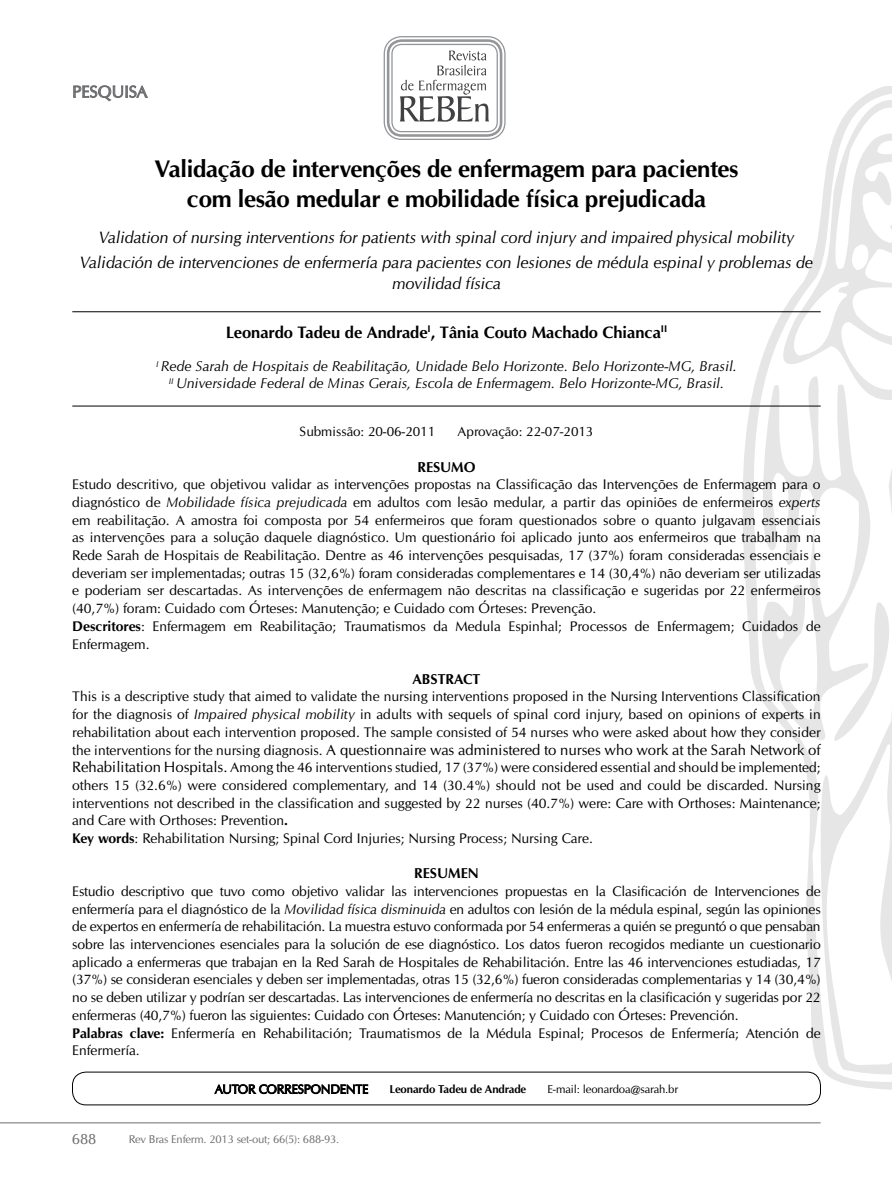
<style>
.page{position:relative;width:893px;height:1191px;background:#fff}
.page>*{position:absolute;margin:0;border:0;box-sizing:border-box;transform-origin:0 0}
.t1{font:700 24px/30px "URW Classico";letter-spacing:-.01em;color:#000;text-align:center}
.t2{font:italic 16.5px/25.2px "URW Classico";letter-spacing:-.01em;color:#000;text-align:center}
.t3{font:700 16.5px "URW Classico";color:#000}
.t4{font:16.5px "URW Classico";color:#6d6e71}
.t5{font:15px "URW Classico";color:#000}
.t6{font:15px "URW Classico";color:#6d6e71}
.t7{font:italic 14.25px/17.1px "URW Classico";color:#000;text-align:center}
.t8{font:700 14.25px "URW Classico";color:#000}
.t9{font:13.95px/17.7px "URW Classico";color:#000}
.t10{font:13.5px "URW Classico";color:#000}
.t11{font:12.45px "URW Classico";letter-spacing:-.01em;color:#000}
.t12{font:11.4px "URW Classico";letter-spacing:-.01em;color:#000}
.t13{font:700 11.4px "URW Classico";letter-spacing:-.01em;color:#000}
.t14{font:11.25px "URW Classico";letter-spacing:-.015em;color:#6d6e71}
.s1{font-style:italic}
.s2{font-weight:700}
.s3{font-size:13.95px}
.s4{font-size:15px}
</style>
<div class="page">
<svg style="left:719px;top:86px;width:173px;height:1003px"></svg>
<div style="left:384px;top:36px;width:122px;height:104px;border:1px solid #939598;border-radius:17px"></div>
<div style="left:387px;top:39px;width:115px;height:98px;border:3px solid #939598;border-radius:14px"></div>
<div style="left:391px;top:44px;width:107px;height:88px;border:1px solid #939598;border-radius:10px"></div>
<svg style="left:400px;top:51px;width:89px;height:71px"></svg>
<hr style="left:0;top:1122px;width:821px;height:1px;background:#6d6e71">
<div style="left:72px;top:1072px;width:749px;height:33px;border:1px solid #000;border-radius:14px"></div>
<hr style="left:72px;top:311px;width:749px;height:1px;background:#000">
<hr style="left:72px;top:406px;width:749px;height:1px;background:#000">
<svg style="left:73px;top:86px;width:75px;height:15px"></svg>
<svg style="left:215px;top:1084px;width:153px;height:9px"></svg>
<p class="t4" style="left:72px;top:82px;width:11px">pesquisa</p>
<h1 class="t1" style="left:154px;top:154px;width:586px">Validação de intervenções de enfermagem para pacientes com lesão medular e mobilidade física prejudicada</h1>
<p class="t2" style="left:80px;top:225px;width:735px">Validation of nursing interventions for patients with spinal cord injury and impaired physical mobility<br>Validación de intervenciones de enfermería para pacientes con lesiones de médula espinal y problemas de</p>
<p class="t2" style="left:392px;top:271px;width:110px">movilidad física</p>
<p class="t3" style="left:226px;top:322px;width:443px">Leonardo Tadeu de Andrade<sup>I</sup>, Tânia Couto Machado Chianca<sup>II</sup></p>
<p class="t7" style="left:156px;top:358px;width:582px"><sup>I</sup> Rede Sarah de Hospitais de Reabilitação, Unidade Belo Horizonte. Belo Horizonte-MG, Brasil.<br><sup>II</sup> Universidade Federal de Minas Gerais, Escola de Enfermagem. Belo Horizonte-MG, Brasil.</p>
<p class="t10" style="left:300px;top:424px;width:137px">Submissão: 20-06-2011</p>
<p class="t10" style="left:458px;top:424px;width:137px">Aprovação: 22-07-2013</p>
<p class="t8" style="left:417px;top:458px;width:60px">RESUMO</p>
<p class="t9" style="left:72px;top:476px;width:750px">Estudo descritivo, que objetivou validar as intervenções propostas na Classificação das Intervenções de Enfermagem para o diagnóstico de <span class="s1">Mobilidade física prejudicada</span> em adultos com lesão medular, a partir das opiniões de enfermeiros <span class="s1">experts </span>em reabilitação. A amostra foi composta por 54 enfermeiros que foram questionados sobre o quanto julgavam essenciais as intervenções para a solução daquele diagnóstico. Um questionário foi aplicado junto aos enfermeiros que trabalham na Rede Sarah de Hospitais de Reabilitação. Dentre as 46 intervenções pesquisadas, 17 (37%) foram consideradas essenciais e deveriam ser implementadas; outras 15 (32,6%) foram consideradas complementares e 14 (30,4%) não deveriam ser utilizadas e poderiam ser descartadas. As intervenções de enfermagem não descritas na classificação e sugeridas por 22 enfermeiros (40,7%) foram: Cuidado com Órteses: Manutenção; e Cuidado com Órteses: Prevenção.<br><span class="s2">Descritores</span>: Enfermagem em Reabilitação; Traumatismos da Medula Espinhal; Processos de Enfermagem; Cuidados de Enfermagem.</p>
<p class="t8" style="left:412px;top:670px;width:69px">ABSTRACT</p>
<p class="t9" style="left:72px;top:688px;width:750px;text-align:justify">This is a descriptive study that aimed to validate the nursing interventions proposed in the Nursing Interventions Classification for the diagnosis of <span class="s1">Impaired physical mobility</span> in adults with sequels of spinal cord injury, based on opinions of experts in rehabilitation about each intervention proposed. The sample consisted of 54 nurses who were asked about how they consider</p>
<p class="t5" style="left:72px;top:741px;width:750px"><span class="s3">the interventions for the nursing diagnosis.</span> A questionnaire was administered to nurses who work at the Sarah Network of</p>
<p class="t9" style="left:72px;top:759px;width:750px"><span class="s4">Rehabilitation Hospitals.</span> Among the 46 interventions studied, 17 (37%) were considered essential and should be implemented; others 15 (32.6%) were considered complementary, and 14 (30.4%) should not be used and could be discarded. Nursing interventions not described in the classification and suggested by 22 nurses (40.7%) were: Care with Orthoses: Maintenance; and Care with Orthoses: Prevention<span class="s2">.<br>Key words</span>: Rehabilitation Nursing; Spinal Cord Injuries; Nursing Process; Nursing Care.</p>
<p class="t8" style="left:414px;top:864px;width:66px">RESUMEN</p>
<p class="t9" style="left:72px;top:882px;width:750px">Estudio descriptivo que tuvo como objetivo validar las intervenciones propuestas en la Clasificación de Intervenciones de enfermería para el diagnóstico de la <span class="s1">Movilidad física disminuida</span> en adultos con lesión de la médula espinal, según las opiniones de expertos en enfermería de rehabilitación. La muestra estuvo conformada por 54 enfermeras a quién se preguntó o que pensaban sobre las intervenciones esenciales para la solución de ese diagnóstico. Los datos fueron recogidos mediante un cuestionario aplicado a enfermeras que trabajan en la Red Sarah de Hospitales de Rehabilitación. Entre las 46 intervenciones estudiadas, 17 (37%) se consideran esenciales y deben ser implementadas, otras 15 (32,6%) fueron consideradas complementarias y 14 (30,4%) no se deben utilizar y podrían ser descartadas. Las intervenciones de enfermería no descritas en la clasificación y sugeridas por 22 enfermeras (40,7%) fueron las siguientes: Cuidado con Órteses: Manutención; y Cuidado con Órteses: Prevención.<br><span class="s2">Palabras clave:</span> Enfermería en Rehabilitación; Traumatismos de la Médula Espinal; Procesos de Enfermería; Atención de Enfermería.</p>
<p class="t11" style="left:215px;top:1082px;width:155px">AUTOR CORRESPONDENTE</p>
<p class="t13" style="left:389px;top:1082px;width:138px">Leonardo Tadeu de Andrade</p>
<p class="t12" style="left:547px;top:1082px;width:132px">E-mail: leonardoa@sarah.br</p>
<p class="t6" style="left:72px;top:1130px;width:26px">688</p>
<p class="t14" style="left:129px;top:1133px;width:212px">Rev Bras Enferm. 2013 set-out; 66(5): 688-93.</p>
</div>
